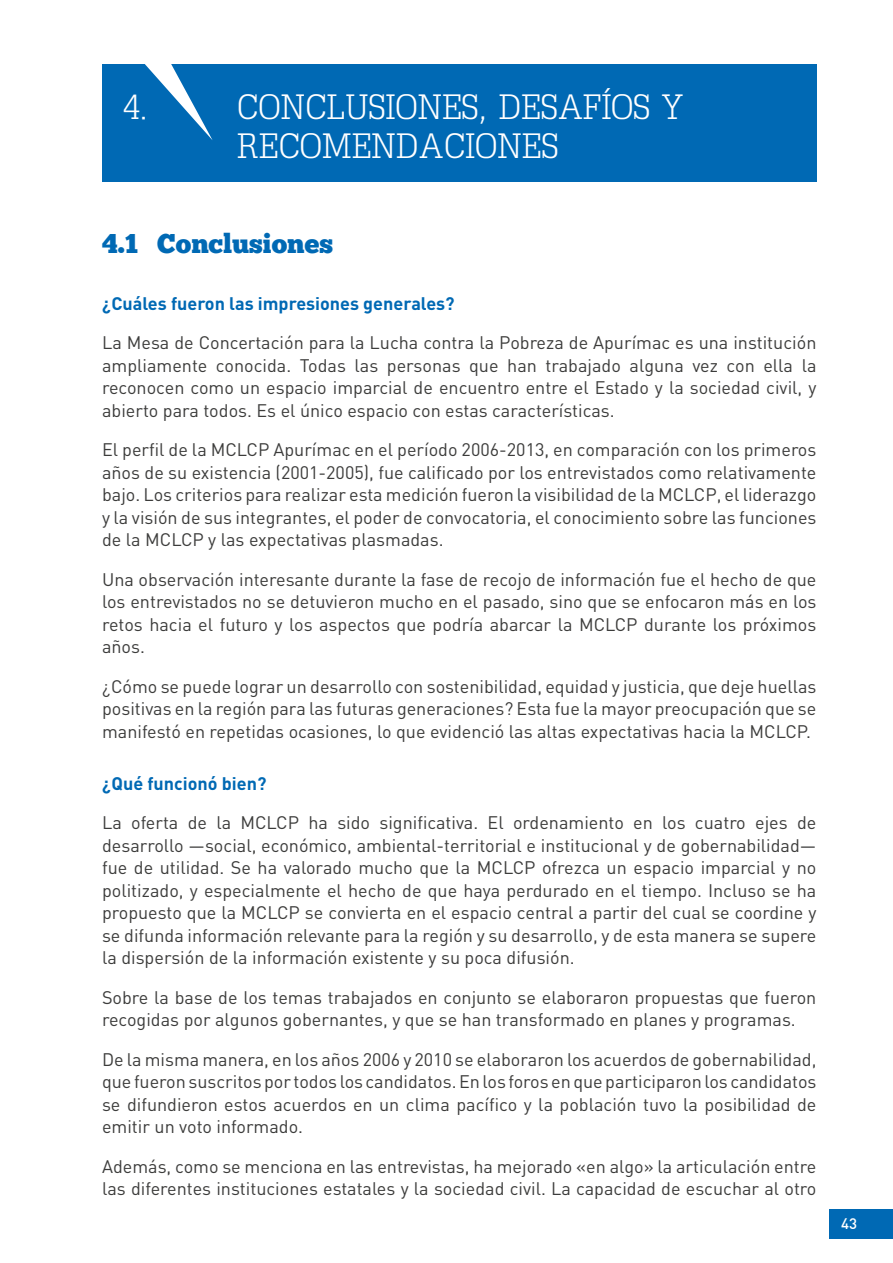
<style>
.page{position:relative;width:893px;height:1263px;background:#fff}
.page>*{position:absolute;margin:0;border:0;box-sizing:border-box;transform-origin:0 0}
.t1{font:300 34.5px/39.8px "Typo Slabserif";letter-spacing:.01em;color:#fff}
.t2{font:27px "Chunk Five Ex";color:#0069b4}
.t3{font:18px/22.5px "DIN Pro";color:#3c3c3b;text-align:justify}
.t4{font:700 18px "DIN Pro";color:#0069b4}
.t5{font:500 15px "DIN";color:#fff}
</style>
<div class="page">
<div style="left:829px;top:1209px;width:64px;height:29px;background:#0069b4"></div>
<div style="left:102px;top:64px;width:714px;height:118px;background:#0069b4"></div>
<svg style="left:145px;top:64px;width:68px;height:76px"></svg>
<h1 class="t1" style="left:123px;top:87px;width:27px">4.</h1>
<h1 class="t1" style="left:237px;top:87px;width:447px">CONCLUSIONES, DESAFÍOS Y<br>RECOMENDACIONES</h1>
<h2 class="t2" style="left:102px;top:223px;width:233px">4.1 Conclusiones</h2>
<p class="t4" style="left:102px;top:291px;width:354px">¿Cuáles fueron las impresiones generales?</p>
<p class="t3" style="left:102px;top:331px;width:716px">La Mesa de Concertación para la Lucha contra la Pobreza de Apurímac es una institución ampliamente conocida. Todas las personas que han trabajado alguna vez con ella la reconocen como un espacio imparcial de encuentro entre el Estado y la sociedad civil, y abierto para todos. Es el único espacio con estas características.</p>
<p class="t3" style="left:102px;top:438px;width:716px">El perfil de la MCLCP Apurímac en el período 2006-2013, en comparación con los primeros años de su existencia (2001-2005), fue calificado por los entrevistados como relativamente bajo. Los criterios para realizar esta medición fueron la visibilidad de la MCLCP, el liderazgo y la visión de sus integrantes, el poder de convocatoria, el conocimiento sobre las funciones de la MCLCP y las expectativas plasmadas.</p>
<p class="t3" style="left:102px;top:567px;width:716px">Una observación interesante durante la fase de recojo de información fue el hecho de que los entrevistados no se detuvieron mucho en el pasado, sino que se enfocaron más en los retos hacia el futuro y los aspectos que podría abarcar la MCLCP durante los próximos años.</p>
<p class="t3" style="left:102px;top:674px;width:716px">¿Cómo se puede lograr un desarrollo con sostenibilidad, equidad y justicia, que deje huellas positivas en la región para las futuras generaciones? Esta fue la mayor preocupación que se manifestó en repetidas ocasiones, lo que evidenció las altas expectativas hacia la MCLCP.</p>
<p class="t4" style="left:102px;top:771px;width:166px">¿Qué funcionó bien?</p>
<p class="t3" style="left:102px;top:811px;width:716px">La oferta de la MCLCP ha sido significativa. El ordenamiento en los cuatro ejes de desarrollo —social, económico, ambiental-territorial e institucional y de gobernabilidad— fue de utilidad. Se ha valorado mucho que la MCLCP ofrezca un espacio imparcial y no politizado, y especialmente el hecho de que haya perdurado en el tiempo. Incluso se ha propuesto que la MCLCP se convierta en el espacio central a partir del cual se coordine y se difunda información relevante para la región y su desarrollo, y de esta manera se supere la dispersión de la información existente y su poca difusión.</p>
<p class="t3" style="left:102px;top:985px;width:716px">Sobre la base de los temas trabajados en conjunto se elaboraron propuestas que fueron recogidas por algunos gobernantes, y que se han transformado en planes y programas.</p>
<p class="t3" style="left:102px;top:1047px;width:716px">De la misma manera, en los años 2006 y 2010 se elaboraron los acuerdos de gobernabilidad, que fueron suscritos por todos los candidatos. En los foros en que participaron los candidatos se difundieron estos acuerdos en un clima pacífico y la población tuvo la posibilidad de emitir un voto informado.</p>
<p class="t3" style="left:102px;top:1154px;width:716px">Además, como se menciona en las entrevistas, ha mejorado «en algo» la articulación entre las diferentes instituciones estatales y la sociedad civil. La capacidad de escuchar al otro</p>
<p class="t5" style="left:841px;top:1214px;width:17px">43</p>
</div>
